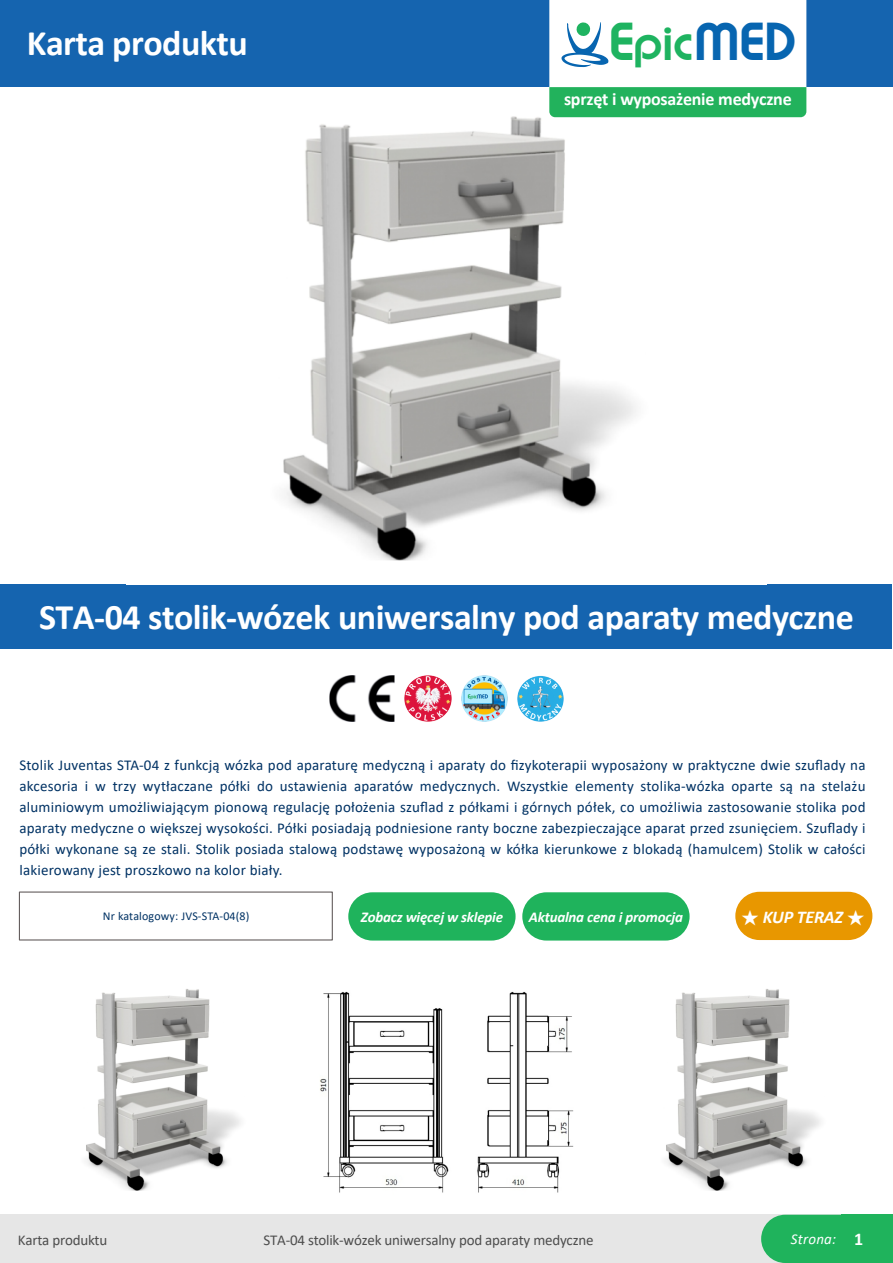
<style>
.page{position:relative;width:893px;height:1263px;background:#fff}
.page>*{position:absolute;margin:0;border:0;box-sizing:border-box;transform-origin:0 0}
.t1{font:39.45px "Brandish";color:#1eb360}
.t2{font:700 36px "Calibri";letter-spacing:-.015em;color:#fff}
.t3{font:700 18px "Calibri";letter-spacing:-.015em;color:#fff}
.t4{font:italic 700 18px "Calibri";letter-spacing:-.015em;color:#fff}
.t5{font:15px/21px "Calibri";letter-spacing:.015em;color:#003264;text-align:justify}
.t6{font:15px "Calibri";letter-spacing:-.015em;color:#4d4d4d}
.t7{font:italic 700 15px "Calibri";letter-spacing:-.015em;color:#fff}
.t8{font:italic 15px "Calibri";letter-spacing:.015em;color:#fff}
.t9{font:12px "Calibri";letter-spacing:.01em;color:#003264}
.s1{font-size:45.15px}
.s2{font-size:45.15px;color:#0765b0}
.s3{font-family:"Malgun Gothic";font-style:normal}
.s4{font-weight:700;font-style:normal;font-size:18px}
</style>
<div class="page">
<div style="left:0;top:585px;width:892px;height:64px;background:#1564af"></div>
<img style="left:283px;top:116px;width:484px;height:445px">
<div style="left:0;top:0;width:893px;height:87px;background:#1564af"></div>
<svg style="left:549px;top:0;width:257px;height:117px;background:#c1e8d3"></svg>
<img style="left:461px;top:675px;width:46px;height:46px">
<img style="left:517px;top:676px;width:46px;height:45px">
<img style="left:405px;top:675px;width:46px;height:46px">
<img style="left:330px;top:675px;width:65px;height:46px">
<div style="left:0;top:1215px;width:893px;height:48px;background:#e6e6e6"></div>
<div style="left:761px;top:1215px;width:132px;height:48px;background:#1fb35c;border-radius:24px"></div>
<div style="left:842px;top:1215px;width:51px;height:48px;background:#1fb35c"></div>
<img style="left:86px;top:989px;width:155px;height:202px">
<img style="left:320px;top:991px;width:254px;height:202px">
<img style="left:666px;top:989px;width:155px;height:202px">
<div style="left:348px;top:892px;width:168px;height:48px;background:#1fb35c;border-radius:24px"></div>
<div style="left:522px;top:892px;width:168px;height:48px;background:#1fb35c;border-radius:24px"></div>
<div style="left:735px;top:892px;width:137px;height:48px;background:#e89700;border-radius:24px"></div>
<div style="left:19px;top:891px;width:314px;height:49px;border:1px solid #655f5f"></div>
<h2 class="t2" style="left:27px;top:28px;width:222px">Karta produktu</h2>
<h1 class="t1" style="left:609px;top:16px;width:188px"><span class="s1">E</span>pic<span class="s2">MED</span></h1>
<p class="t3" style="left:564px;top:92px;width:229px">sprzęt i wyposażenie medyczne</p>
<h2 class="t2" style="left:39px;top:602px;width:816px">STA-04 stolik-wózek uniwersalny pod aparaty medyczne</h2>
<p class="t5" style="left:19px;top:756px;width:848px">Stolik Juventas STA-04 z funkcją wózka pod aparaturę medyczną i aparaty do fizykoterapii wyposażony w praktyczne dwie szuflady na akcesoria i w trzy wytłaczane półki do ustawienia aparatów medycznych. Wszystkie elementy stolika-wózka oparte są na stelażu aluminiowym umożliwiającym pionową regulację położenia szuflad z półkami i górnych półek, co umożliwia zastosowanie stolika pod aparaty medyczne o większej wysokości. Półki posiadają podniesione ranty boczne zabezpieczające aparat przed zsunięciem. Szuflady i półki wykonane są ze stali. Stolik posiada stalową podstawę wyposażoną w kółka kierunkowe z blokadą (hamulcem) Stolik w całości lakierowany jest proszkowo na kolor biały.</p>
<p class="t9" style="left:103px;top:911px;width:148px">Nr katalogowy: JVS-STA-04(8)</p>
<p class="t7" style="left:361px;top:910px;width:144px">Zobacz więcej w sklepie</p>
<p class="t7" style="left:529px;top:910px;width:155px">Aktualna cena i promocja</p>
<p class="t4" style="left:741px;top:909px;width:125px"><span class="s3">★</span> KUP TERAZ <span class="s3">★</span></p>
<p class="t6" style="left:18px;top:1234px;width:91px">Karta produktu</p>
<p class="t6" style="left:264px;top:1234px;width:331px">STA-04 stolik-wózek uniwersalny pod aparaty medyczne</p>
<p class="t8" style="left:791px;top:1233px;width:74px">Strona: <span class="s4">1</span></p>
</div>
